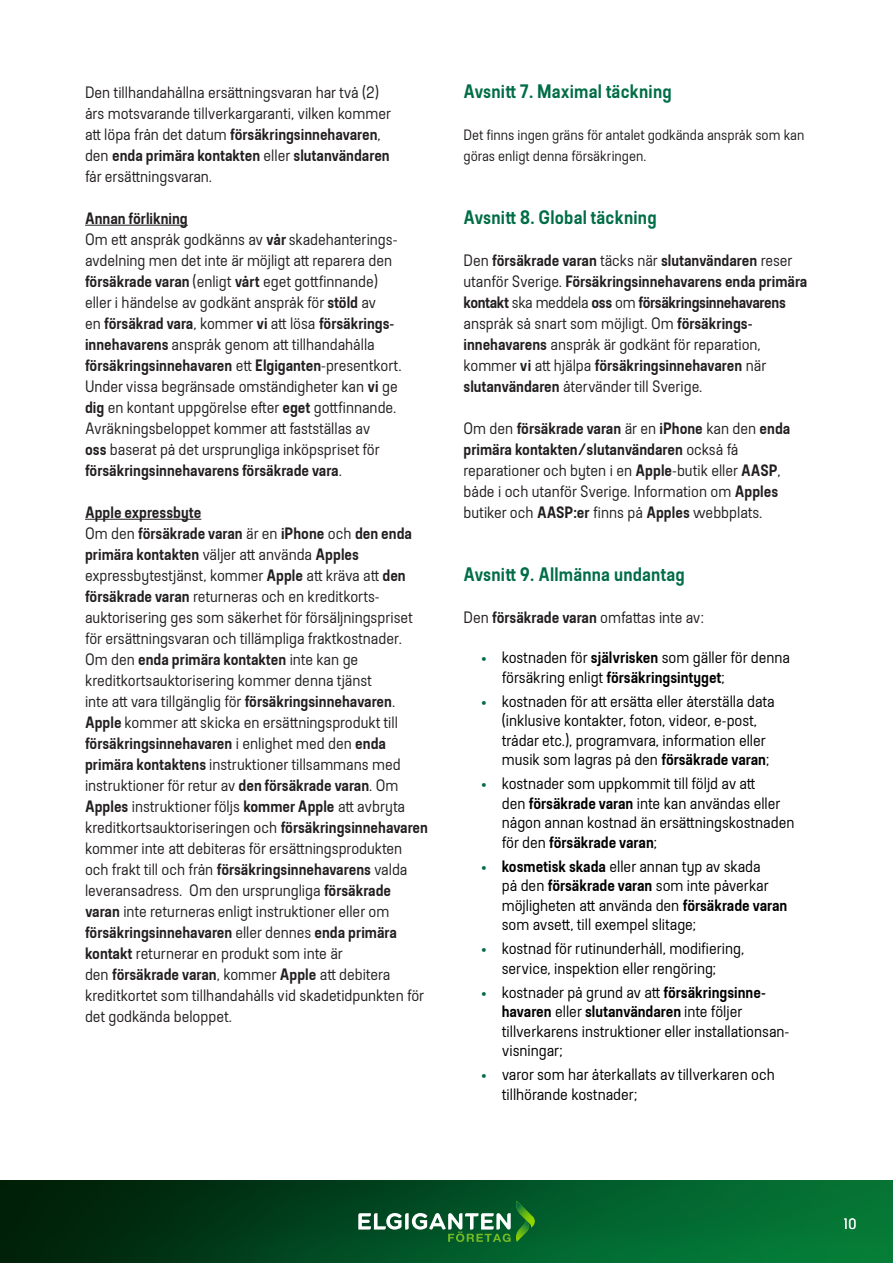
<style>
.page{position:relative;width:893px;height:1263px;background:#fff}
.page>*{position:absolute;margin:0;border:0;box-sizing:border-box;transform-origin:0 0}
.t1{font:600 19.5px "Elkjop Bodytext";letter-spacing:.01em;color:#006d47}
.t2{font:16.5px/21px "Elkjop Bodytext";color:#231f20}
.t3{font:16.5px/19.5px "Elkjop Bodytext";color:#000}
.t4{font:600 16.5px/21px "Elkjop Bodytext";color:#231f20}
.t5{font:15px/21px "Elkjop Bodytext";color:#231f20}
.t6{font:15px "Elkjop Bodytext";color:#fff}
.s1{font-weight:600}
.s2{font-weight:400}
.s3{color:#006d47}
</style>
<div class="page">
<img style="left:0;top:1180px;width:893px;height:83px">
<svg style="left:358px;top:1200px;width:177px;height:42px"></svg>
<hr style="left:85px;top:225px;width:103px;height:1px;background:#231f20">
<hr style="left:85px;top:519px;width:116px;height:1px;background:#231f20">
<p class="t2" style="left:85px;top:82px;width:308px">Den tillhandahållna ersättningsvaran har två (2) års motsvarande tillverkargaranti, vilken kommer att löpa från det datum <span class="s1">försäkringsinnehavaren</span>, den <span class="s1">enda primära kontakten</span> eller <span class="s1">slutanvändaren </span>får ersättningsvaran.</p>
<p class="t2" style="left:85px;top:208px;width:318px"><span class="s1">Annan förlikning<br></span>Om ett anspråk godkänns av <span class="s1">vår</span> skadehanterings&shy;avdelning men det inte är möjligt att reparera den <span class="s1">försäkrade varan</span> (enligt <span class="s1">vårt</span> eget gottfinnande) eller i händelse av godkänt anspråk för <span class="s1">stöld</span> av<br>en <span class="s1">försäkrad vara</span>, kommer <span class="s1">vi</span> att lösa <span class="s1">försäkrings&shy;innehavarens</span> anspråk genom att tillhandahålla <span class="s1">försäkringsinnehavaren</span> ett <span class="s1">Elgiganten</span>-presentkort.<br>Under vissa begränsade omständigheter kan <span class="s1">vi</span> ge <span class="s1">dig</span> en kontant uppgörelse efter <span class="s1">eget</span> gottfinnande.<br>Avräkningsbeloppet kommer att fastställas av<br><span class="s1">oss</span> baserat på det ursprungliga inköpspriset för <span class="s1">försäkringsinnehavarens försäkrade vara</span>.</p>
<p class="t2" style="left:85px;top:502px;width:345px"><span class="s1">Apple expressbyte<br></span>Om den <span class="s1">försäkrade varan</span> är en <span class="s1">iPhone</span> och <span class="s1">den enda primära kontakten</span> väljer att använda <span class="s1">Apples </span>expressbytestjänst, kommer <span class="s1">Apple</span> att kräva att <span class="s1">den försäkrade varan</span> returneras och en kreditkorts&shy;auktorisering ges som säkerhet för försäljningspriset för ersättningsvaran och tillämpliga fraktkostnader.<br>Om den <span class="s1">enda primära kontakten</span> inte kan ge kreditkortsauktorisering kommer denna tjänst<br>inte att vara tillgänglig för <span class="s1">försäkringsinnehavaren</span>.<br><span class="s1">Apple</span> kommer att skicka en ersättningsprodukt till <span class="s1">försäkringsinnehavaren</span> i enlighet med den <span class="s1">enda primära kontaktens</span> instruktioner tillsammans med instruktioner för retur av <span class="s1">den försäkrade varan</span>. Om <span class="s1">Apples</span> instruktioner följs <span class="s1">kommer Apple</span> att avbryta kreditkortsauktoriseringen och <span class="s1">försäkringsinnehavaren </span>kommer inte att debiteras för ersättningsprodukten och frakt till och från <span class="s1">försäkringsinnehavarens</span> valda leveransadress. Om den ursprungliga <span class="s1">försäkrade varan</span> inte returneras enligt instruktioner eller om <span class="s1">försäkringsinnehavaren</span> eller dennes <span class="s1">enda primära kontakt</span> returnerar en produkt som inte är<br>den <span class="s1">försäkrade varan</span>, kommer <span class="s1">Apple</span> att debitera kreditkortet som tillhandahålls vid skadetidpunkten för det godkända beloppet.</p>
<p class="t1" style="left:463px;top:80px;width:210px">Avsnitt 7. Maximal täckning</p>
<p class="t5" style="left:463px;top:124px;width:342px">Det finns ingen gräns för antalet godkända anspråk som kan göras enligt denna försäkringen.</p>
<p class="t1" style="left:463px;top:206px;width:195px">Avsnitt 8. Global täckning</p>
<p class="t4" style="left:463px;top:250px;width:345px"><span class="s2">Den</span> försäkrade varan <span class="s2">täcks när</span> slutanvändaren <span class="s2">reser utanför Sverige.</span> Försäkringsinnehavarens enda primära kontakt <span class="s2">ska meddela</span> oss <span class="s2">om</span> försäkringsinnehavarens <span class="s2">anspråk så snart som möjligt. Om</span> försäkrings&shy;innehavarens <span class="s2">anspråk är godkänt för reparation, kommer</span> vi <span class="s2">att hjälpa</span> försäkringsinnehavaren <span class="s2">när </span>slutanvändaren <span class="s2">återvänder till Sverige.</span></p>
<p class="t2" style="left:463px;top:418px;width:328px">Om den <span class="s1">försäkrade varan</span> är en <span class="s1">iPhone</span> kan den <span class="s1">enda primära kontakten/slutanvändaren</span> också få reparationer och byten i en <span class="s1">Apple</span>-butik eller <span class="s1">AASP</span>, både i och utanför Sverige. Information om <span class="s1">Apples </span>butiker och <span class="s1">AASP:er</span> finns på <span class="s1">Apples</span> webbplats.</p>
<p class="t1" style="left:463px;top:563px;width:223px">Avsnitt 9. Allmänna undantag</p>
<p class="t2" style="left:463px;top:607px;width:242px">Den <span class="s1">försäkrade varan</span> omfattas inte av:</p>
<p class="t3" style="left:502px;top:648px;width:290px;text-indent:-21px"><span class="s3">•</span> kostnaden för <span class="s1">självrisken</span> som gäller för denna försäkring enligt <span class="s1">försäkringsintyget</span>;</p>
<p class="t3" style="left:502px;top:691px;width:274px;text-indent:-21px"><span class="s3">•</span> kostnaden för att ersätta eller återställa data (inklusive kontakter, foton, videor, e-post, trådar etc.), programvara, information eller musik som lagras på den <span class="s1">försäkrade varan</span>;</p>
<p class="t3" style="left:502px;top:774px;width:294px;text-indent:-21px"><span class="s3">•</span> kostnader som uppkommit till följd av att<br>den <span class="s1">försäkrade varan</span> inte kan användas eller någon annan kostnad än ersättningskostnaden för den <span class="s1">försäkrade varan</span>;</p>
<p class="t3" style="left:502px;top:856px;width:287px;text-indent:-21px"><span class="s3">•</span> <span class="s1">kosmetisk skada</span> eller annan typ av skada<br>på den <span class="s1">försäkrade varan</span> som inte påverkar möjligheten att använda den <span class="s1">försäkrade varan </span>som avsett, till exempel slitage;</p>
<p class="t3" style="left:480px;top:939px;width:265px;text-align:center"><span class="s3">•</span> kostnad för rutinunderhåll, modifiering, service, inspektion eller rengöring;</p>
<p class="t3" style="left:502px;top:982px;width:289px;text-indent:-21px"><span class="s3">•</span> kostnader på grund av att <span class="s1">försäkringsinne&shy;havaren</span> eller <span class="s1">slutanvändaren</span> inte följer tillverkarens instruktioner eller installationsan&shy;visningar;</p>
<p class="t3" style="left:502px;top:1065px;width:274px;text-indent:-21px"><span class="s3">•</span> varor som har återkallats av tillverkaren och tillhörande kostnader;</p>
<p class="t6" style="left:844px;top:1216px;width:14px">10</p>
</div>
